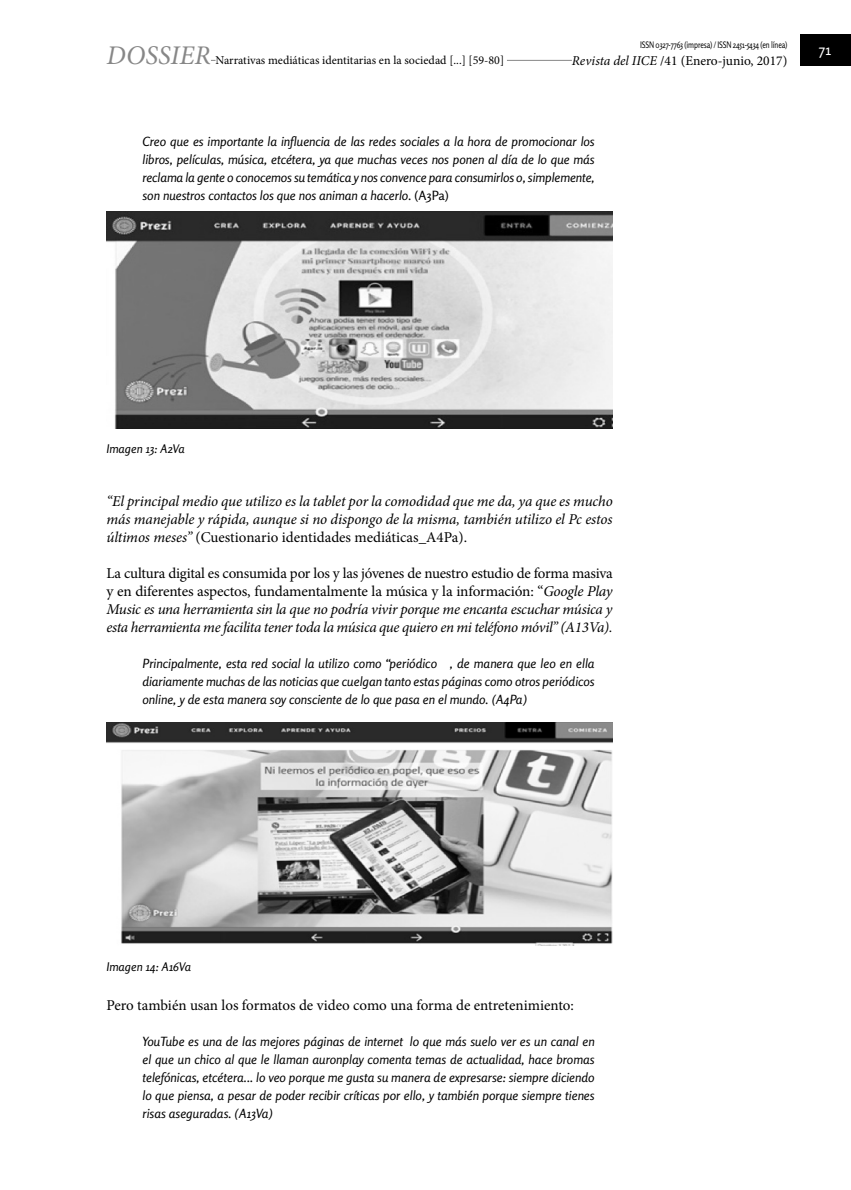
<style>
.page{position:relative;width:851px;height:1190px;background:#fff}
.page>*{position:absolute;margin:0;border:0;box-sizing:border-box;transform-origin:0 0}
.t1{font:italic 27px "Minion Pro";color:#878787}
.Art____Texto_princip{font:italic 15px/18px "Minion Pro";letter-spacing:-.015em;color:#000;text-align:justify}
.Art____Texto_princip-2{font:15px "Minion Pro";letter-spacing:-.005em;color:#000}
.t2{font:15px "Rosario";color:#fff}
.t3{font:13.5px "Minion Pro";color:#000}
.Art____Cita{font:italic 12.75px/18px "Rosario";color:#000;text-align:justify}
.t4{font:12px "Minion Pro";color:#000}
.Art____Fuente_cuadro{font:italic 12px "Rosario";color:#000}
.t5{font:9px "Rosario";letter-spacing:-.02em;color:#000;scale:.8 1}
.s1{font-style:italic}
.s2{font-style:normal}
</style>
<div class="page">
<hr style="left:113px;top:60px;width:539px;height:1px;background:#878787">
<div style="left:571px;top:54px;width:216px;height:15px;background:#fff"></div>
<div style="left:799px;top:35px;width:51px;height:31px;background:#000"></div>
<div style="left:107px;top:41px;width:104px;height:26px;background:#fff"></div>
<div style="left:215px;top:54px;width:292px;height:15px;background:#fff"></div>
<img style="left:106px;top:212px;width:506px;height:217px">
<img style="left:106px;top:723px;width:506px;height:222px">
<p class="t5" style="left:640px;top:40px;width:185px">ISSN 0327-7763 (impresa) / ISSN 2451-5434 (en línea)</p>
<p class="t3" style="left:571px;top:51px;width:217px"><span class="s1">Revista del IICE</span> /41 (Enero-junio, 2017)</p>
<h1 class="t1" style="left:107px;top:37px;width:106px">DOSSIER</h1>
<p class="t2" style="left:818px;top:41px;width:14px">71</p>
<p class="t4" style="left:215px;top:52px;width:290px">Narrativas mediáticas identitarias en la sociedad [...] [59-80]</p>
<p class="Art____Cita" style="left:142px;top:132px;width:453px">Creo que es importante la influencia de las redes sociales a la hora de promocionar los libros, películas, música, etcétera, ya que muchas veces nos ponen al día de lo que más reclama la gente o conocemos su temática y nos convence para consumirlos o, simplemente, son nuestros contactos los que nos animan a hacerlo. <span class="s2">(A3Pa)</span></p>
<p class="Art____Fuente_cuadro" style="left:106px;top:442px;width:80px">Imagen 13: A2Va</p>
<p class="Art____Texto_princip" style="left:106px;top:492px;width:507px">“El principal medio que utilizo es la tablet por la comodidad que me da, ya que es mucho más manejable y rápida, aunque si no dispongo de la misma, también utilizo el Pc estos últimos meses” <span class="s2">(Cuestionario identidades mediáticas_A4Pa).</span></p>
<p class="Art____Texto_princip" style="left:106px;top:564px;width:507px"><span class="s2">La cultura digital es consumida por los y las jóvenes de nuestro estudio de forma masiva y en diferentes aspectos, fundamentalmente la música y la información: “</span>Google Play Music es una herramienta sin la que no podría vivir porque me encanta escuchar música y esta herramienta me facilita tener toda la música que quiero en mi teléfono móvil” (A13Va).</p>
<p class="Art____Cita" style="left:142px;top:654px;width:453px">Principalmente, esta red social la utilizo como “periódico , de manera que leo en ella diariamente muchas de las noticias que cuelgan tanto estas páginas como otros periódicos online, y de esta manera soy consciente de lo que pasa en el mundo. (A4Pa)</p>
<p class="Art____Fuente_cuadro" style="left:106px;top:959px;width:86px">Imagen 14: A16Va</p>
<p class="Art____Texto_princip-2" style="left:106px;top:995px;width:469px">Pero también usan los formatos de video como una forma de entretenimiento:</p>
<p class="Art____Cita" style="left:142px;top:1032px;width:453px">YouTube es una de las mejores páginas de internet lo que más suelo ver es un canal en el que un chico al que le llaman auronplay comenta temas de actualidad, hace bromas telefónicas, etcétera... lo veo porque me gusta su manera de expresarse: siempre diciendo lo que piensa, a pesar de poder recibir críticas por ello, y también porque siempre tienes risas aseguradas. (A13Va)</p>
</div>
